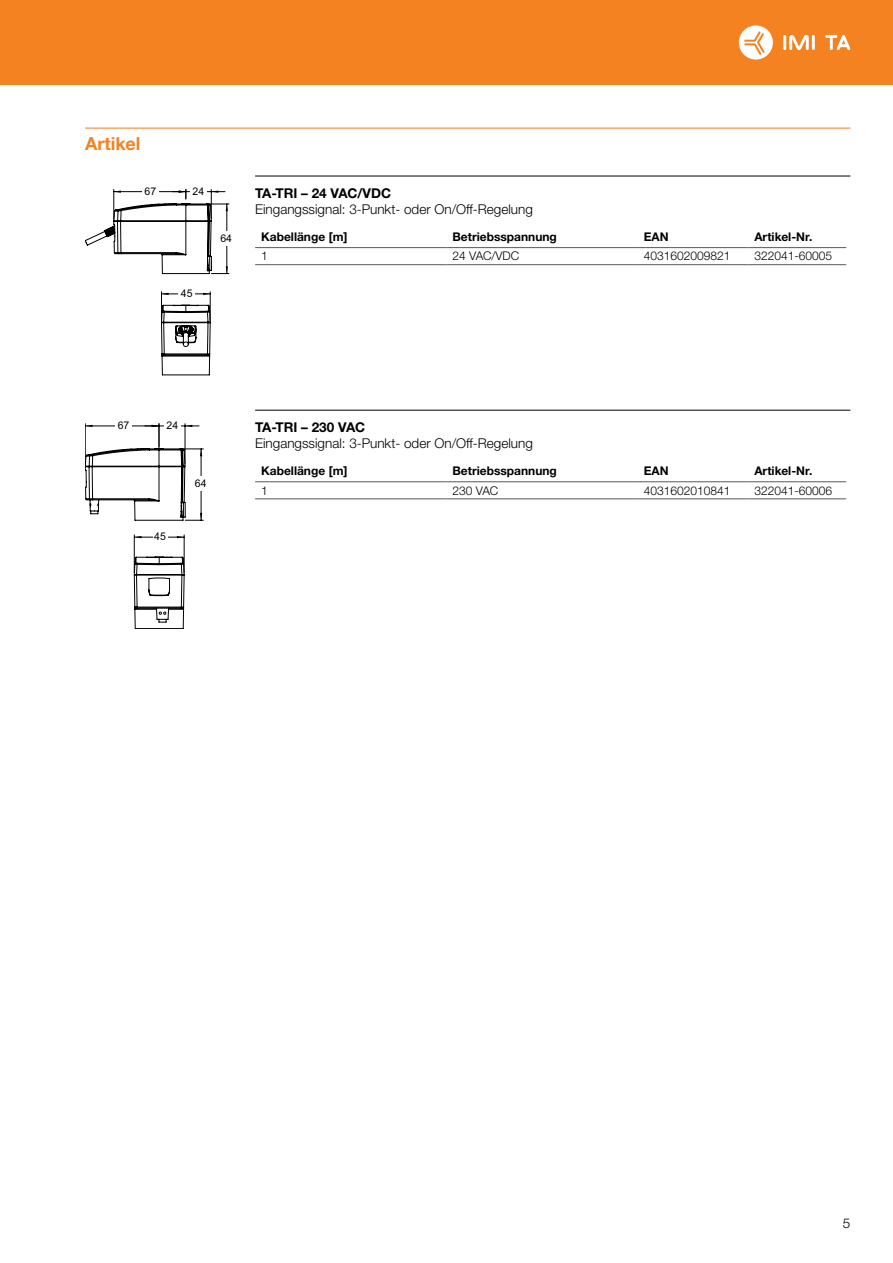
<style>
.page{position:relative;width:893px;height:1263px;background:#fff}
.page>*{position:absolute;margin:0;border:0;box-sizing:border-box;transform-origin:0 0}
.t1{font:700 18px "Helvetica Neue LTW1 G";color:#f58220}
.t2{font:300 13.5px "Helvetica Neue LTW1 G";color:#000}
.t3{font:700 13.5px "Helvetica Neue LTW1 G";color:#000}
.t4{font:700 12px "Helvetica Neue LTW1 G";color:#000}
.t5{font:300 12px "Helvetica Neue LTW1 G";color:#000}
.t6{font:10.5px "Arial";color:#000}
</style>
<div class="page">
<div style="left:0;top:0;width:893px;height:85px;background:#f58220"></div>
<hr style="left:783px;top:35px;width:3px;height:15px;background:#fff">
<hr style="left:812px;top:35px;width:3px;height:15px;background:#fff">
<svg style="left:789px;top:35px;width:20px;height:15px"></svg>
<svg style="left:825px;top:35px;width:25px;height:15px"></svg>
<svg style="left:739px;top:25px;width:34px;height:35px"></svg>
<hr style="left:85px;top:128px;width:765px;height:1px;background:#f58220">
<hr style="left:255px;top:176px;width:595px;height:1px;background:#000">
<hr style="left:255px;top:410px;width:595px;height:1px;background:#000">
<hr style="left:255px;top:247px;width:191px;height:1px;background:#58595b">
<hr style="left:255px;top:264px;width:191px;height:1px;background:#58595b">
<hr style="left:446px;top:247px;width:192px;height:1px;background:#58595b">
<hr style="left:446px;top:264px;width:192px;height:1px;background:#58595b">
<hr style="left:638px;top:247px;width:110px;height:1px;background:#58595b">
<hr style="left:638px;top:264px;width:110px;height:1px;background:#58595b">
<hr style="left:748px;top:247px;width:98px;height:1px;background:#58595b">
<hr style="left:748px;top:264px;width:98px;height:1px;background:#58595b">
<hr style="left:255px;top:481px;width:191px;height:1px;background:#58595b">
<hr style="left:255px;top:499px;width:191px;height:1px;background:#58595b">
<hr style="left:446px;top:481px;width:192px;height:1px;background:#58595b">
<hr style="left:446px;top:499px;width:192px;height:1px;background:#58595b">
<hr style="left:638px;top:481px;width:110px;height:1px;background:#58595b">
<hr style="left:638px;top:499px;width:110px;height:1px;background:#58595b">
<hr style="left:748px;top:481px;width:98px;height:1px;background:#58595b">
<hr style="left:748px;top:499px;width:98px;height:1px;background:#58595b">
<svg style="left:85px;top:189px;width:144px;height:186px"></svg>
<svg style="left:85px;top:423px;width:118px;height:206px"></svg>
<h1 class="t1" style="left:85px;top:132px;width:57px">Artikel</h1>
<p class="t6" style="left:145px;top:184px;width:13px">67</p>
<p class="t6" style="left:193px;top:184px;width:13px">24</p>
<p class="t6" style="left:220px;top:231px;width:13px">64</p>
<p class="t6" style="left:181px;top:286px;width:13px">45</p>
<p class="t3" style="left:255px;top:184px;width:137px">TA-TRI – 24 VAC/VDC</p>
<p class="t2" style="left:255px;top:201px;width:279px">Eingangssignal: 3-Punkt- oder On/Off-Regelung</p>
<p class="t4" style="left:261px;top:230px;width:88px">Kabellänge [m]</p>
<p class="t4" style="left:452px;top:230px;width:106px">Betriebsspannung</p>
<p class="t4" style="left:644px;top:230px;width:26px">EAN</p>
<p class="t4" style="left:754px;top:230px;width:60px">Artikel-Nr.</p>
<p class="t5" style="left:261px;top:249px;width:8px">1</p>
<p class="t5" style="left:452px;top:249px;width:68px">24 VAC/VDC</p>
<p class="t5" style="left:644px;top:249px;width:88px">4031602009821</p>
<p class="t5" style="left:754px;top:249px;width:79px">322041-60005</p>
<p class="t6" style="left:118px;top:418px;width:13px">67</p>
<p class="t6" style="left:166px;top:418px;width:13px">24</p>
<p class="t6" style="left:154px;top:529px;width:13px">45</p>
<p class="t6" style="left:195px;top:476px;width:13px">64</p>
<p class="t3" style="left:255px;top:419px;width:111px">TA-TRI – 230 VAC</p>
<p class="t2" style="left:255px;top:435px;width:279px">Eingangssignal: 3-Punkt- oder On/Off-Regelung</p>
<p class="t4" style="left:261px;top:464px;width:88px">Kabellänge [m]</p>
<p class="t4" style="left:452px;top:464px;width:106px">Betriebsspannung</p>
<p class="t4" style="left:644px;top:464px;width:26px">EAN</p>
<p class="t4" style="left:754px;top:464px;width:60px">Artikel-Nr.</p>
<p class="t5" style="left:261px;top:483px;width:8px">1</p>
<p class="t5" style="left:452px;top:483px;width:47px">230 VAC</p>
<p class="t5" style="left:644px;top:483px;width:88px">4031602010841</p>
<p class="t5" style="left:754px;top:483px;width:79px">322041-60006</p>
<p class="t2" style="left:843px;top:1215px;width:9px">5</p>
</div>
